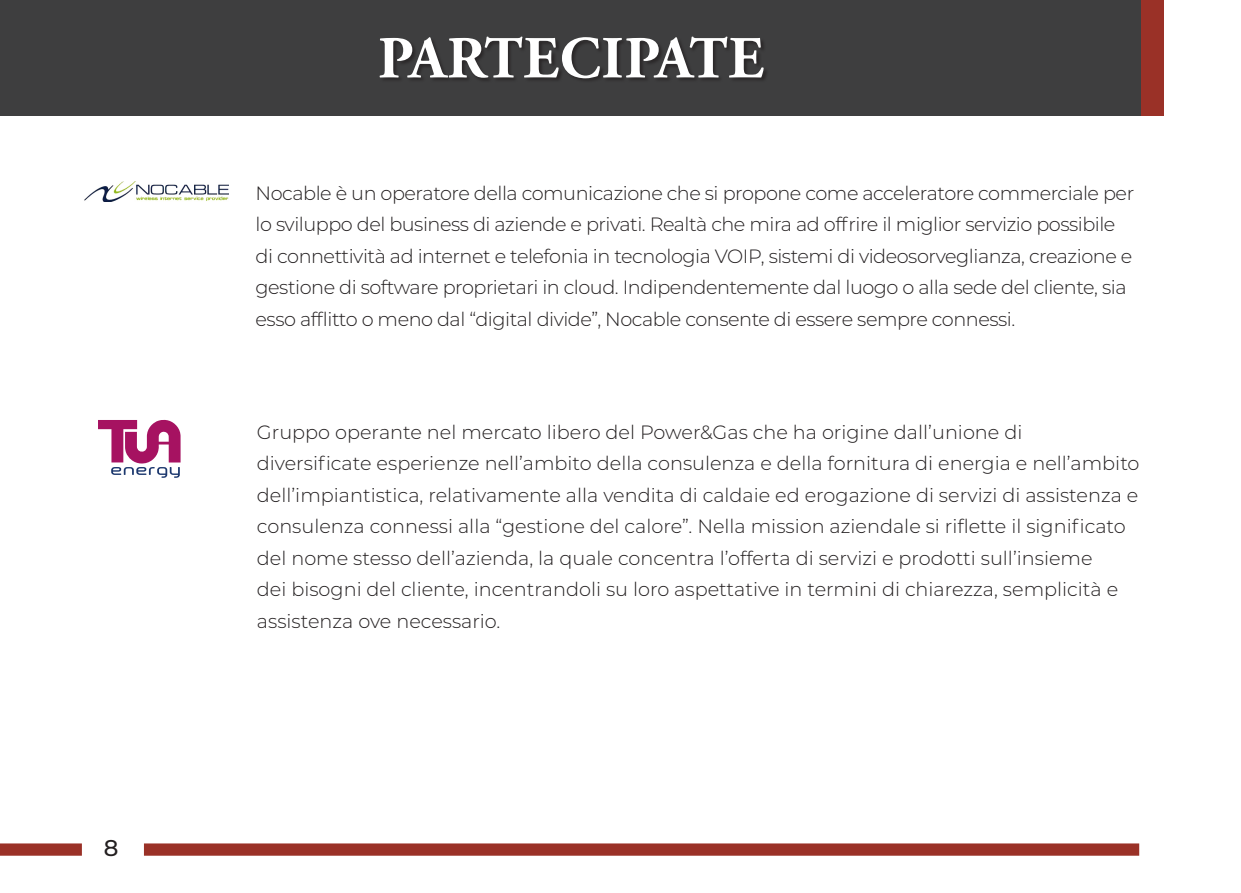
<style>
.page{position:relative;width:1241px;height:893px;background:#fff}
.page>*{position:absolute;margin:0;border:0;box-sizing:border-box;transform-origin:0 0}
.t1{font:700 59.5px "Adobe Garamond Pro";letter-spacing:.015em;color:#fff}
.t2{font:500 22.75px "Montserrat";color:#231f20}
.t3{font:300 19.25px/31.5px "Montserrat";letter-spacing:-.01em;color:#231f20}
</style>
<div class="page">
<div style="left:144px;top:843px;width:994px;height:13px;background:#9a3127"></div>
<div style="left:0;top:843px;width:82px;height:13px;background:#9a3127"></div>
<div style="left:0;top:0;width:1141px;height:115px;background:#3e3e3f"></div>
<div style="left:379px;top:37px;width:390px;height:46px;background:#231f20;opacity:.75"></div>
<div style="left:1141px;top:0;width:22px;height:115px;background:#9a3127"></div>
<svg style="left:98px;top:419px;width:82px;height:59px"></svg>
<img style="left:84px;top:181px;width:144px;height:20px">
<p class="t2" style="left:104px;top:832px;width:16px">8</p>
<h1 class="t1" style="left:378px;top:24px;width:387px">PARTECIPATE</h1>
<p class="t3" style="left:255px;top:177px;width:880px">Nocable è un operatore della comunicazione che si propone come acceleratore commerciale per lo sviluppo del business di aziende e privati. Realtà che mira ad offrire il miglior servizio possibile di connettività ad internet e telefonia in tecnologia VOIP, sistemi di videosorveglianza, creazione e gestione di software proprietari in cloud. Indipendentemente dal luogo o alla sede del cliente, sia esso afflitto o meno dal “digital divide”, Nocable consente di essere sempre connessi.</p>
<p class="t3" style="left:257px;top:415px;width:884px">Gruppo operante nel mercato libero del Power&amp;Gas che ha origine dall’unione di diversificate esperienze nell’ambito della consulenza e della fornitura di energia e nell’ambito dell’impiantistica, relativamente alla vendita di caldaie ed erogazione di servizi di assistenza e consulenza connessi alla “gestione del calore”. Nella mission aziendale si riflette il significato del nome stesso dell’azienda, la quale concentra l’offerta di servizi e prodotti sull’insieme<br>dei bisogni del cliente, incentrandoli su loro aspettative in termini di chiarezza, semplicità e assistenza ove necessario.</p>
</div>
